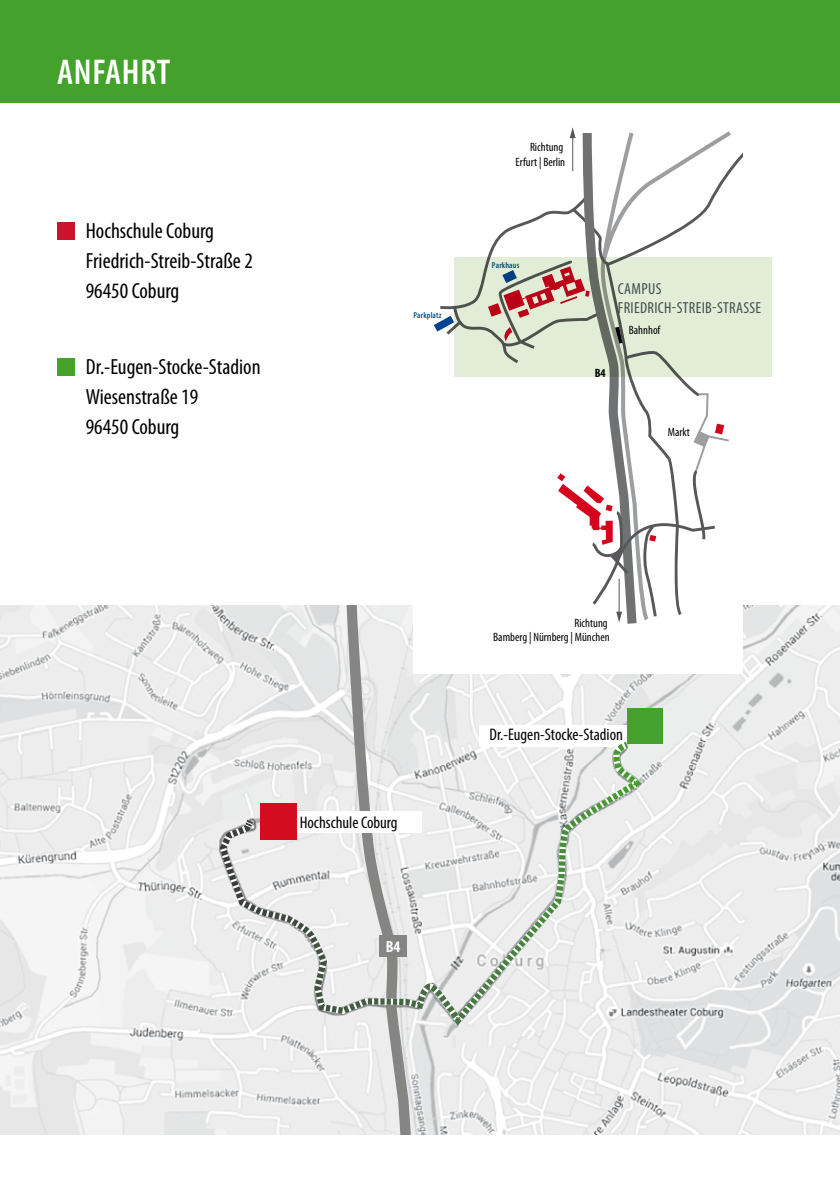
<style>
.page{position:relative;width:840px;height:1191px;background:#fff}
.page>*{position:absolute;margin:0;border:0;box-sizing:border-box;transform-origin:0 0}
.t1{font:600 condensed 36px "Myriad Pro";letter-spacing:.02em;color:#fff}
.t2{font:condensed 22px/30px "Myriad Pro";color:#000}
.t3{font:condensed 16.8px "Myriad Pro";color:#000205}
.t4{font:condensed 16px/19.2px "Myriad Pro";letter-spacing:.02em;color:#4b575f}
.t5{font:700 condensed 16px "Myriad Pro";color:#fff}
.t6{font:condensed 12px/14.6px "Myriad Pro";color:#000;text-align:right}
.t7{font:700 condensed 12px "Myriad Pro";color:#000}
.t8{font:600 condensed 8.6px "Myriad Pro";letter-spacing:.02em;color:#005193}
</style>
<div class="page">
<div style="left:0;top:0;width:839px;height:102px;background:#44a12b"></div>
<img style="left:0;top:605px;width:839px;height:529px">
<div style="left:479px;top:725px;width:147px;height:22px;background:#fff"></div>
<div style="left:626px;top:708px;width:36px;height:35px;background:#44a12b"></div>
<svg style="left:472px;top:738px;width:170px;height:300px"></svg>
<svg style="left:216px;top:605px;width:256px;height:529px;background:#e2e0e1"></svg>
<svg style="left:455px;top:776px;width:187px;height:245px"></svg>
<svg style="left:611px;top:737px;width:31px;height:59px"></svg>
<div style="left:413px;top:109px;width:329px;height:564px;background:#fff"></div>
<svg style="left:433px;top:316px;width:21px;height:15px"></svg>
<svg style="left:487px;top:127px;width:241px;height:497px"></svg>
<svg style="left:454px;top:258px;width:318px;height:119px;background:#d3d6c4"></svg>
<div style="left:57px;top:358px;width:18px;height:18px;background:#44a12b"></div>
<div style="left:57px;top:222px;width:18px;height:18px;background:#cd122d"></div>
<h1 class="t1" style="left:57px;top:50px;width:115px">ANFAHRT</h1>
<p class="t2" style="left:86px;top:216px;width:168px">Hochschule Coburg<br>Friedrich-Streib-Straße 2<br>96450 Coburg</p>
<p class="t2" style="left:86px;top:352px;width:176px">Dr.-Eugen-Stocke-Stadion<br>Wiesenstraße 19<br>96450 Coburg</p>
<p class="t8" style="left:413px;top:310px;width:30px">Parkplatz</p>
<p class="t6" style="left:515px;top:140px;width:51px">Richtung<br>Erfurt | Berlin</p>
<p class="t8" style="left:491px;top:259px;width:29px">Parkhaus</p>
<p class="t4" style="left:617px;top:279px;width:145px">CAMPUS<br>FRIEDRICH-STREIB-STRASSE</p>
<p class="t6" style="left:628px;top:322px;width:33px">Bahnhof</p>
<p class="t7" style="left:594px;top:365px;width:12px">B4</p>
<p class="t6" style="left:667px;top:425px;width:24px">Markt</p>
<p class="t3" style="left:299px;top:812px;width:99px">Hochschule Coburg</p>
<p class="t5" style="left:385px;top:936px;width:16px">B4</p>
<p class="t6" style="left:493px;top:615px;width:118px">Richtung<br>Bamberg | Nürnberg | München</p>
<p class="t3" style="left:489px;top:724px;width:135px">Dr.-Eugen-Stocke-Stadion</p>
</div>
